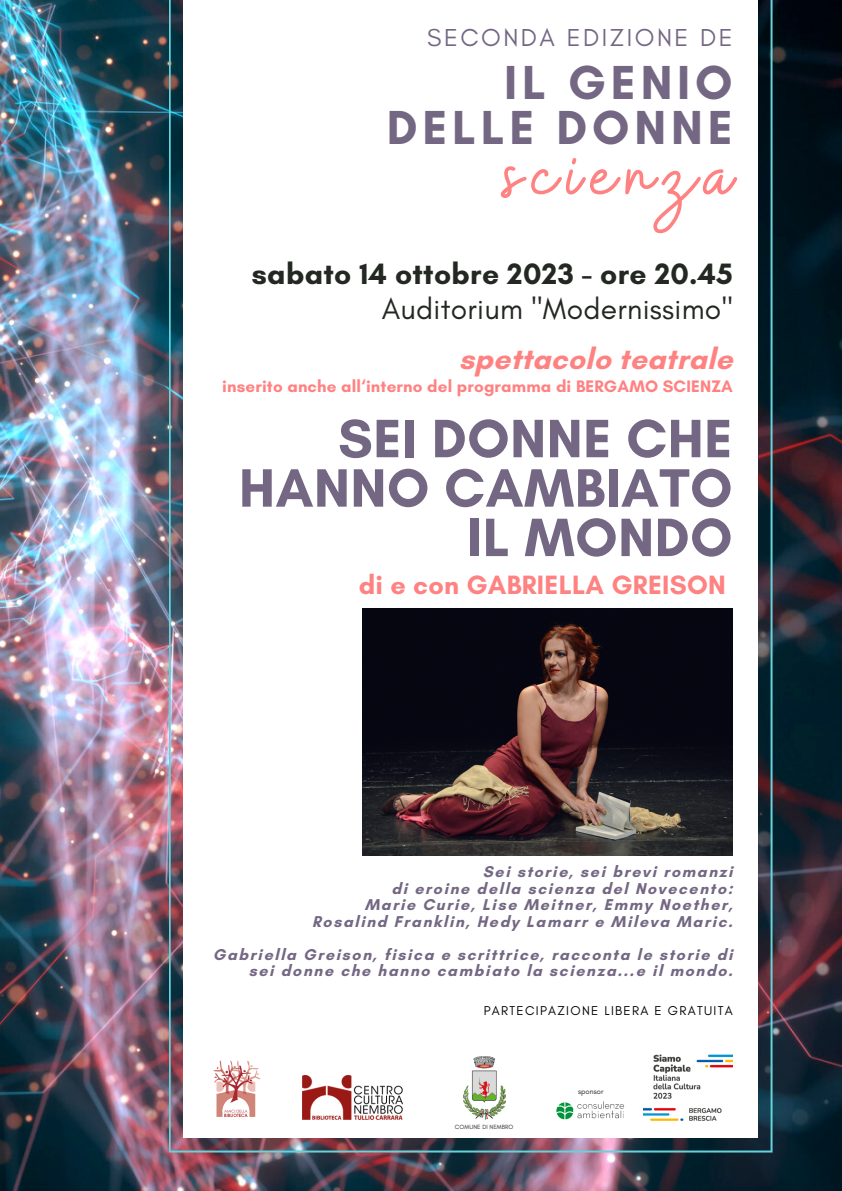
<style>
.page{position:relative;width:842px;height:1191px;background:#fff}
.page>*{position:absolute;margin:0;border:0;box-sizing:border-box;transform-origin:0 0}
.t1{font:91.6px "Buffalo";letter-spacing:.1em;color:#ff8282}
.t2{font:700 55px/49.4px "Glacial Indifference";letter-spacing:.01em;color:#746783;text-align:right}
.t3{font:700 48.6px "Glacial Indifference";letter-spacing:.1em;color:#746783}
.t4{font:700 30px "Glacial Indifference";letter-spacing:.01em;color:#242823}
.t5{font:30px "Glacial Indifference";letter-spacing:.01em;color:#242823}
.t6{font:700 30px "Glacial Indifference";letter-spacing:.01em;color:#ff8282}
.t7{font:700 27px "Glacial Indifference";letter-spacing:.01em;color:#ff8282}
.t8{font:25px "Glacial Indifference";letter-spacing:.1em;color:#746783}
.t9{font:700 17px "Glacial Indifference";letter-spacing:.01em;color:#ff8282}
.t10{font:700 16px/16.5px "Glacial Indifference";letter-spacing:.1em;color:#746783;text-align:right}
.t11{font:13px "Glacial Indifference";letter-spacing:.1em;color:#000}
.t12{font:7.6px "Glacial Indifference";letter-spacing:.01em;color:#242823}
.t13{font:6.2px "Glacial Indifference";letter-spacing:.01em;color:#242823}
</style>
<div class="page">
<img style="left:0;top:0;width:842px;height:1190px">
<img style="left:169px;top:0;width:603px;height:1152px">
<div style="left:183px;top:0;width:575px;height:1138px;background:#fff"></div>
<img style="left:213px;top:1060px;width:48px;height:57px">
<img style="left:463px;top:1056px;width:42px;height:63px">
<img style="left:303px;top:1075px;width:100px;height:44px">
<img style="left:556px;top:1101px;width:69px;height:19px">
<img style="left:644px;top:1054px;width:89px;height:67px">
<img style="left:363px;top:608px;width:370px;height:246px">
<p class="t8" style="left:427px;top:22px;width:307px">SECONDA EDIZIONE DE</p>
<p class="t3" style="left:504px;top:52px;width:230px">IL GENIO</p>
<p class="t3" style="left:387px;top:98px;width:347px">DELLE DONNE</p>
<p class="t1" style="left:504px;top:115px;width:231px">scienza</p>
<p class="t4" style="left:252px;top:255px;width:482px">sabato 14 ottobre 2023 - ore 20.45</p>
<p class="t5" style="left:382px;top:290px;width:352px">Auditorium "Modernissimo"</p>
<p class="t6" style="left:459px;top:341px;width:275px">spettacolo teatrale</p>
<p class="t9" style="left:222px;top:376px;width:512px">inserito anche all‘interno del programma di BERGAMO SCIENZA</p>
<p class="t2" style="left:239px;top:413px;width:495px">SEI DONNE CHE<br>HANNO CAMBIATO<br>IL MONDO</p>
<p class="t7" style="left:359px;top:568px;width:368px">di e con GABRIELLA GREISON</p>
<p class="t10" style="left:483px;top:863px;width:251px">Sei storie, sei brevi romanzi</p>
<p class="t10" style="left:391px;top:879px;width:343px">di eroine della scienza del Novecento:</p>
<p class="t10" style="left:365px;top:896px;width:369px">Marie Curie, Lise Meitner, Emmy Noether,</p>
<p class="t10" style="left:312px;top:912px;width:422px">Rosalind Franklin, Hedy Lamarr e Mileva Maric.</p>
<p class="t10" style="left:213px;top:945px;width:521px">Gabriella Greison, fisica e scrittrice, racconta le storie di sei donne che hanno cambiato la scienza...e il mondo.</p>
<p class="t11" style="left:484px;top:1002px;width:251px">PARTECIPAZIONE LIBERA E GRATUITA</p>
<p class="t13" style="left:455px;top:1123px;width:60px">COMUNE DI NEMBRO</p>
<p class="t12" style="left:578px;top:1086px;width:27px">sponsor</p>
</div>
